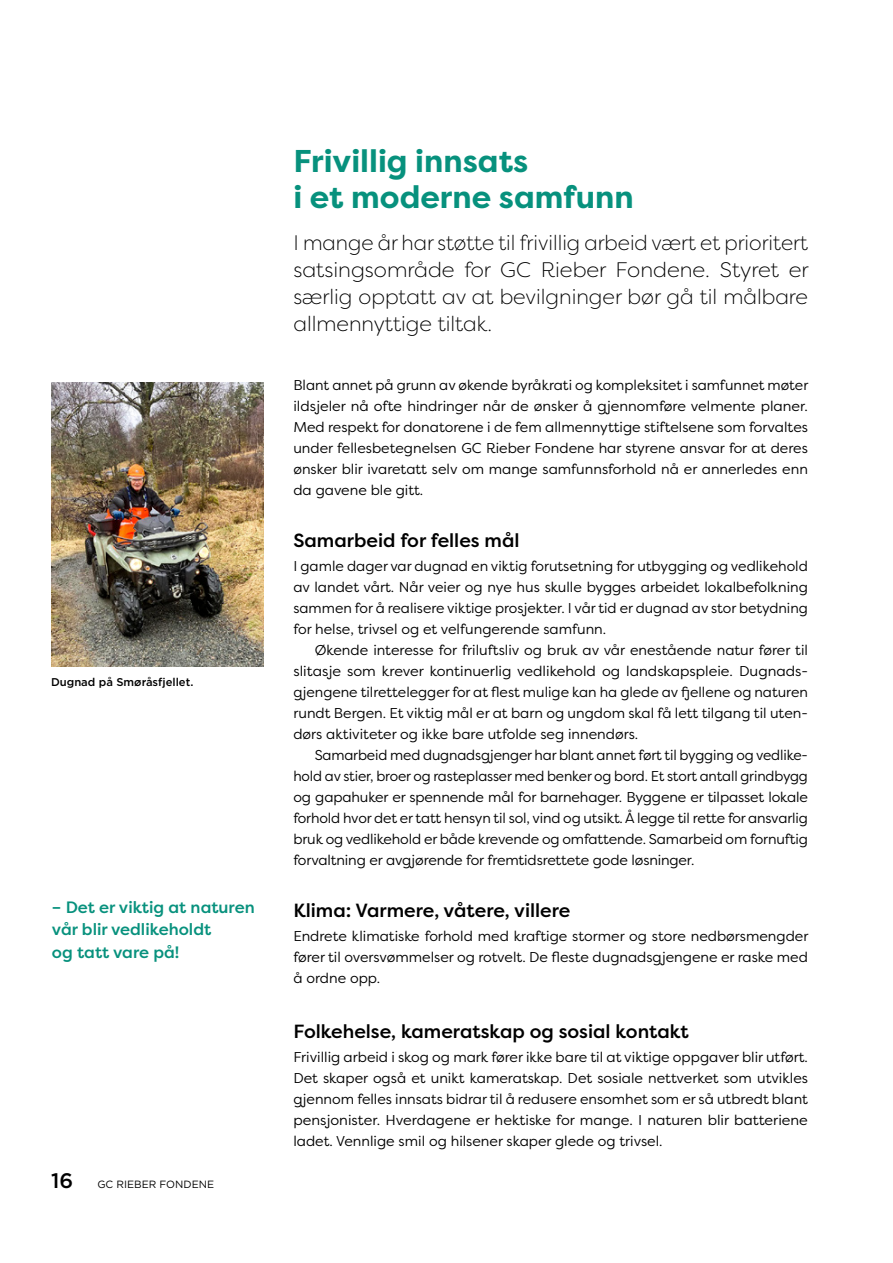
<style>
.page{position:relative;width:893px;height:1263px;background:#fff}
.page>*{position:absolute;margin:0;border:0;box-sizing:border-box;transform-origin:0 0}
.t1{font:700 31.5px/36px "Filson Pro";color:#07917d}
.Ingress{font:300 21px/27px "Filson Pro";color:#000;text-align:justify}
.t2{font:500 21px "Gotham";color:#000}
.Mellomtittel{font:500 19.05px "Filson Pro";color:#000}
.t3{font:500 16.5px/22.5px "Filson Pro";color:#07917d}
.Brødtekst_uten{font:14.25px/21px "Filson Pro";color:#000;text-align:justify}
.Brødtekst{font:14.25px/21px "Filson Pro";letter-spacing:-.01em;color:#000;text-align:justify}
.t4{font:500 11.25px "Gotham";color:#000}
.t5{font:10.5px "Gotham";color:#000}
</style>
<div class="page">
<img style="left:51px;top:383px;width:213px;height:283px">
<p class="t4" style="left:51px;top:674px;width:144px">Dugnad på Smøråsfjellet.</p>
<p class="t3" style="left:52px;top:895px;width:204px">– Det er viktig at naturen vår blir vedlikeholdt<br>og tatt vare på!</p>
<h2 class="t2" style="left:51px;top:1167px;width:24px">16</h2>
<p class="t5" style="left:97px;top:1177px;width:118px">GC RIEBER FONDENE</p>
<h2 class="t1" style="left:293px;top:144px;width:342px">Frivillig innsats<br>i et moderne samfunn</h2>
<p class="Ingress" style="left:293px;top:229px;width:517px">I mange år har støtte til frivillig arbeid vært et prioritert satsingsområde for GC Rieber Fondene. Styret er særlig opptatt av at bevilgninger bør gå til målbare allmennyttige tiltak.</p>
<p class="Brødtekst_uten" style="left:293px;top:374px;width:516px">Blant annet på grunn av økende byråkrati og kompleksitet i samfunnet møter ildsjeler nå ofte hindringer når de ønsker å gjennomføre velmente planer.<br>Med respekt for donatorene i de fem allmennyttige stiftelsene som forvaltes under fellesbetegnelsen GC Rieber Fondene har styrene ansvar for at deres ønsker blir ivaretatt selv om mange samfunnsforhold nå er annerledes enn da gavene ble gitt.</p>
<h3 class="Mellomtittel" style="left:293px;top:527px;width:228px">Samarbeid for felles mål</h3>
<p class="Brødtekst_uten" style="left:293px;top:555px;width:516px">I gamle dager var dugnad en viktig forutsetning for utbygging og vedlikehold av landet vårt. Når veier og nye hus skulle bygges arbeidet lokalbefolkning sammen for å realisere viktige prosjekter. I vår tid er dugnad av stor betydning for helse, trivsel og et velfungerende samfunn.</p>
<p class="Brødtekst" style="left:293px;top:639px;width:516px;text-indent:21px">Økende interesse for friluftsliv og bruk av vår enestående natur fører til slitasje som krever kontinuerlig vedlikehold og landskapspleie. Dugnads&shy;gjengene tilrettelegger for at flest mulige kan ha glede av fjellene og naturen rundt Bergen. Et viktig mål er at barn og ungdom skal få lett tilgang til uten&shy;dørs aktiviteter og ikke bare utfolde seg innendørs.</p>
<p class="Brødtekst" style="left:293px;top:744px;width:516px;text-indent:21px">Samarbeid med dugnadsgjenger har blant annet ført til bygging og vedlike&shy;hold av stier, broer og rasteplasser med benker og bord. Et stort antall grindbygg og gapahuker er spennende mål for barnehager. Byggene er tilpasset lokale forhold hvor det er tatt hensyn til sol, vind og utsikt. Å legge til rette for ansvarlig bruk og vedlikehold er både krevende og omfattende. Samarbeid om fornuftig forvaltning er avgjørende for fremtidsrettete gode løsninger.</p>
<h3 class="Mellomtittel" style="left:293px;top:897px;width:279px">Klima: Varmere, våtere, villere</h3>
<p class="Brødtekst_uten" style="left:293px;top:925px;width:516px">Endrete klimatiske forhold med kraftige stormer og store nedbørsmengder fører til oversvømmelser og rotvelt. De fleste dugnadsgjengene er raske med å ordne opp.</p>
<h3 class="Mellomtittel" style="left:293px;top:1018px;width:397px">Folkehelse, kameratskap og sosial kontakt</h3>
<p class="Brødtekst_uten" style="left:293px;top:1046px;width:516px">Frivillig arbeid i skog og mark fører ikke bare til at viktige oppgaver blir utført.<br>Det skaper også et unikt kameratskap. Det sosiale nettverket som utvikles gjennom felles innsats bidrar til å redusere ensomhet som er så utbredt blant pensjonister. Hverdagene er hektiske for mange. I naturen blir batteriene ladet. Vennlige smil og hilsener skaper glede og trivsel.</p>
</div>
